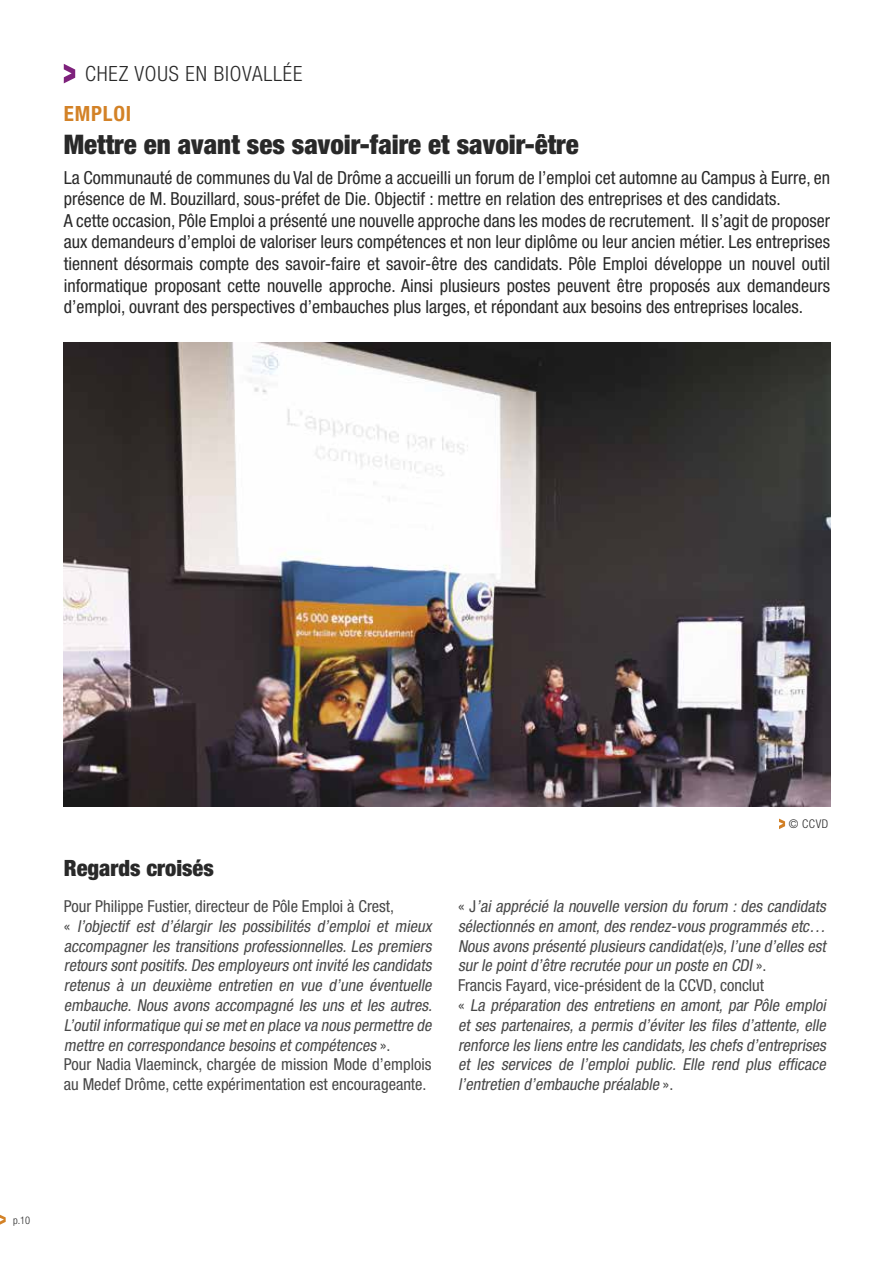
<style>
.page{position:relative;width:893px;height:1263px;background:#fff}
.page>*{position:absolute;margin:0;border:0;box-sizing:border-box;transform-origin:0 0}
.t1{font:900 condensed 27px "Helvetica Neue LT Std";color:#292929}
.t2{font:900 condensed 22.5px "Helvetica Neue LT Std";color:#292929}
.t3{font:300 condensed 21px "Helvetica Neue LT Std";letter-spacing:.04em;color:#292929}
.t4{font:700 condensed 21px "Helvetica Neue LT Std";letter-spacing:.04em;color:#d38227}
.t5{font:condensed 18px/21.6px "Helvetica Neue LT Std";color:#292929}
.t6{font:italic condensed 16.5px/19.8px "Helvetica Neue LT Std";color:#484848}
.t7{font:300 condensed 12px "Helvetica Neue LT Std";color:#292929}
.t8{font:300 condensed 10.5px "Helvetica Neue LT Std";color:#292929}
.s1{font-style:normal}
</style>
<div class="page">
<svg style="left:0;top:1215px;width:6px;height:9px"></svg>
<svg style="left:64px;top:64px;width:11px;height:19px"></svg>
<svg style="left:779px;top:819px;width:6px;height:10px"></svg>
<img style="left:64px;top:342px;width:766px;height:464px">
<p class="t3" style="left:85px;top:61px;width:219px">CHEZ VOUS EN BIOVALLÉE</p>
<p class="t4" style="left:64px;top:101px;width:69px">EMPLOI</p>
<h1 class="t1" style="left:64px;top:127px;width:516px">Mettre en avant ses savoir-faire et savoir-être</h1>
<p class="t5" style="left:64px;top:166px;width:768px">La Communauté de communes du Val de Drôme a accueilli un forum de l’emploi cet automne au Campus à Eurre, en présence de M. Bouzillard, sous-préfet de Die. Objectif : mettre en relation des entreprises et des candidats.<br>A cette occasion, Pôle Emploi a présenté une nouvelle approche dans les modes de recrutement. Il s’agit de proposer aux demandeurs d’emploi de valoriser leurs compétences et non leur diplôme ou leur ancien métier. Les entreprises tiennent désormais compte des savoir-faire et savoir-être des candidats. Pôle Emploi développe un nouvel outil informatique proposant cette nouvelle approche. Ainsi plusieurs postes peuvent être proposés aux demandeurs d’emploi, ouvrant des perspectives d’embauches plus larges, et répondant aux besoins des entreprises locales.</p>
<h2 class="t2" style="left:64px;top:854px;width:152px">Regards croisés</h2>
<p class="t7" style="left:789px;top:817px;width:41px">© CCVD</p>
<p class="t6" style="left:64px;top:896px;width:373px"><span class="s1">Pour Philippe Fustier, directeur de Pôle Emploi à Crest,<br>«</span> l’objectif est d’élargir les possibilités d’emploi et mieux accompagner les transitions professionnelles. Les premiers retours sontpositifs.Des employeurs ontinvité les candidats retenus à un deuxième entretien en vue d’une éventuelle embauche. Nous avons accompagné les uns et les autres.<br>L’outilinformatique quise meten place va nous permettre de mettre en correspondance besoins etcompétences <span class="s1">» .<br>Pour Nadia Vlaeminck, chargée de mission Mode d’emplois au Medef Drôme, cette expérimentation est encourageante.</span></p>
<p class="t6" style="left:458px;top:896px;width:373px"><span class="s1">« J</span> ’ai apprécié la nouvelle version du forum :des candidats sélectionnés en amont,des rendez-vous programmés etc… Nous avons présenté plusieurs candidat(e)s,l’une d’elles est surle pointd’être recrutée pourun poste en CDI<span class="s1">» .<br>Francis Fayard, vice-président de la CCVD, conclut<br>«</span> La préparation des entretiens en amont, par Pôle emploi et ses partenaires, a permis d’éviter les files d’attente, elle renforce les liens entre les candidats,les chefs d’entreprises et les services de l’emploi public. Elle rend plus efficace l’entretien d’embauche préalable <span class="s1">» .</span></p>
<p class="t8" style="left:13px;top:1214px;width:19px">p.10</p>
</div>
